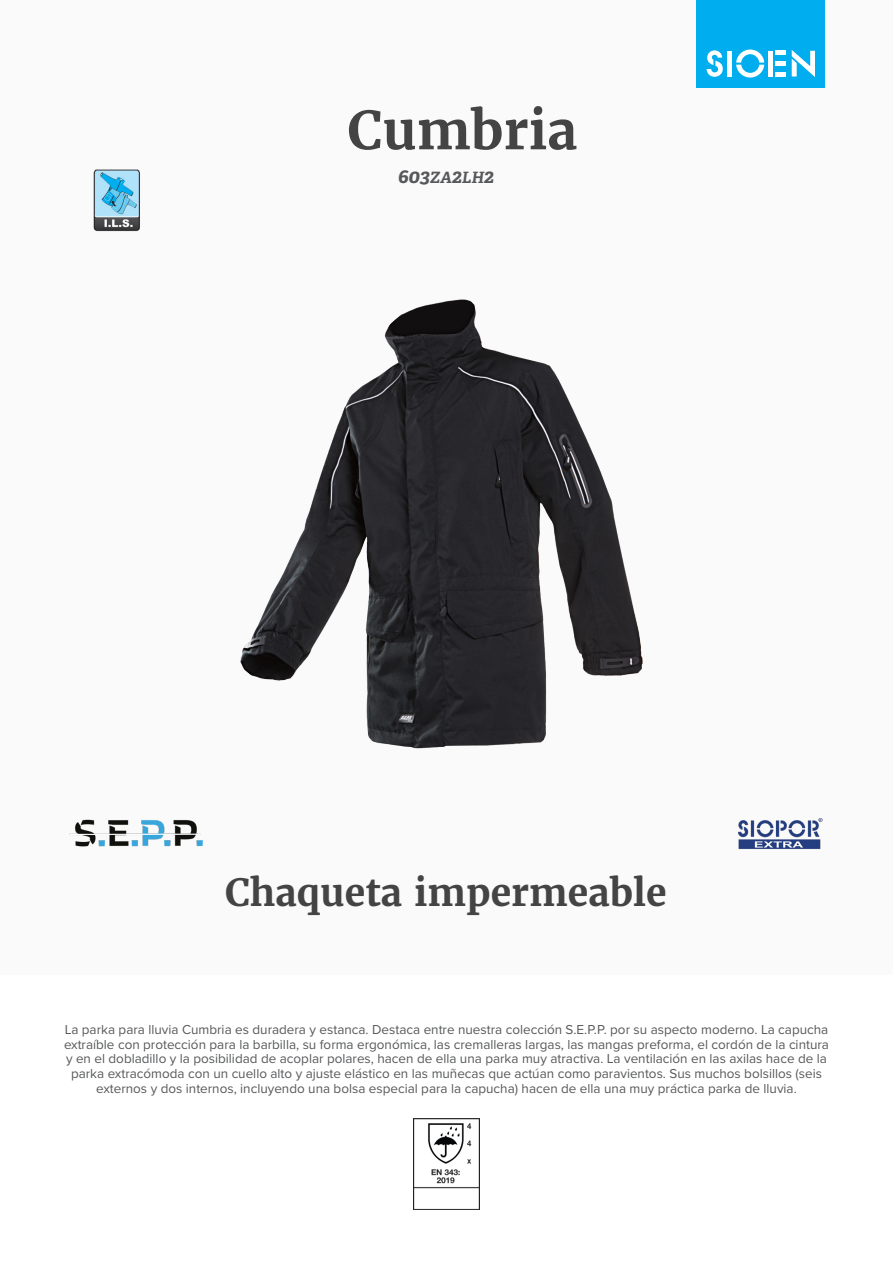
<style>
.page{position:relative;width:893px;height:1263px;background:#fff}
.page>*{position:absolute;margin:0;border:0;box-sizing:border-box;transform-origin:0 0}
.product_name{font:700 52.5px "Merriweather";color:#444}
.product_h2{font:700 37.5px "Merriweather";color:#444}
.product_ref{font:italic 700 19.5px "Adelle";color:#57585a}
.product_description{font:13.5px/14.5px "Proxima Nova";color:#57585a;text-align:center}
.s1{font-size:15.6px}
</style>
<div class="page">
<div style="left:0;top:0;width:893px;height:974px;background:#fafafa"></div>
<div style="left:697px;top:0;width:128px;height:88px;background:#00aeef"></div>
<svg style="left:707px;top:50px;width:16px;height:27px"></svg>
<svg style="left:736px;top:50px;width:28px;height:28px"></svg>
<div style="left:727px;top:51px;width:5px;height:26px;background:#fff"></div>
<div style="left:768px;top:51px;width:5px;height:26px;background:#fff"></div>
<div style="left:775px;top:72px;width:11px;height:5px;background:#fff"></div>
<div style="left:775px;top:61px;width:11px;height:5px;background:#fff"></div>
<hr style="left:775px;top:51px;width:11px;height:4px;background:#fff">
<svg style="left:792px;top:50px;width:23px;height:27px"></svg>
<img style="left:93px;top:169px;width:47px;height:63px">
<img style="left:738px;top:818px;width:85px;height:31px">
<img style="left:69px;top:819px;width:134px;height:28px">
<img style="left:413px;top:1118px;width:67px;height:92px">
<img style="left:240px;top:299px;width:403px;height:450px">
<p class="product_name" style="left:347px;top:97px;width:231px">Cumbria</p>
<p class="product_ref" style="left:398px;top:164px;width:98px">603<span class="s1">ZA</span>2<span class="s1">LH</span>2</p>
<p class="product_h2" style="left:225px;top:868px;width:443px">Chaqueta impermeable</p>
<p class="product_description" style="left:64px;top:1022px;width:766px">La parka para lluvia Cumbria es duradera y estanca. Destaca entre nuestra colección S.E.P.P. por su aspecto moderno. La capucha extraíble con protección para la barbilla, su forma ergonómica, las cremalleras largas, las mangas preforma, el cordón de la cintura y en el dobladillo y la posibilidad de acoplar polares, hacen de ella una parka muy atractiva. La ventilación en las axilas hace de la parka extracómoda con un cuello alto y ajuste elástico en las muñecas que actúan como paravientos. Sus muchos bolsillos (seis externos y dos internos, incluyendo una bolsa especial para la capucha) hacen de ella una muy práctica parka de lluvia.</p>
</div>
